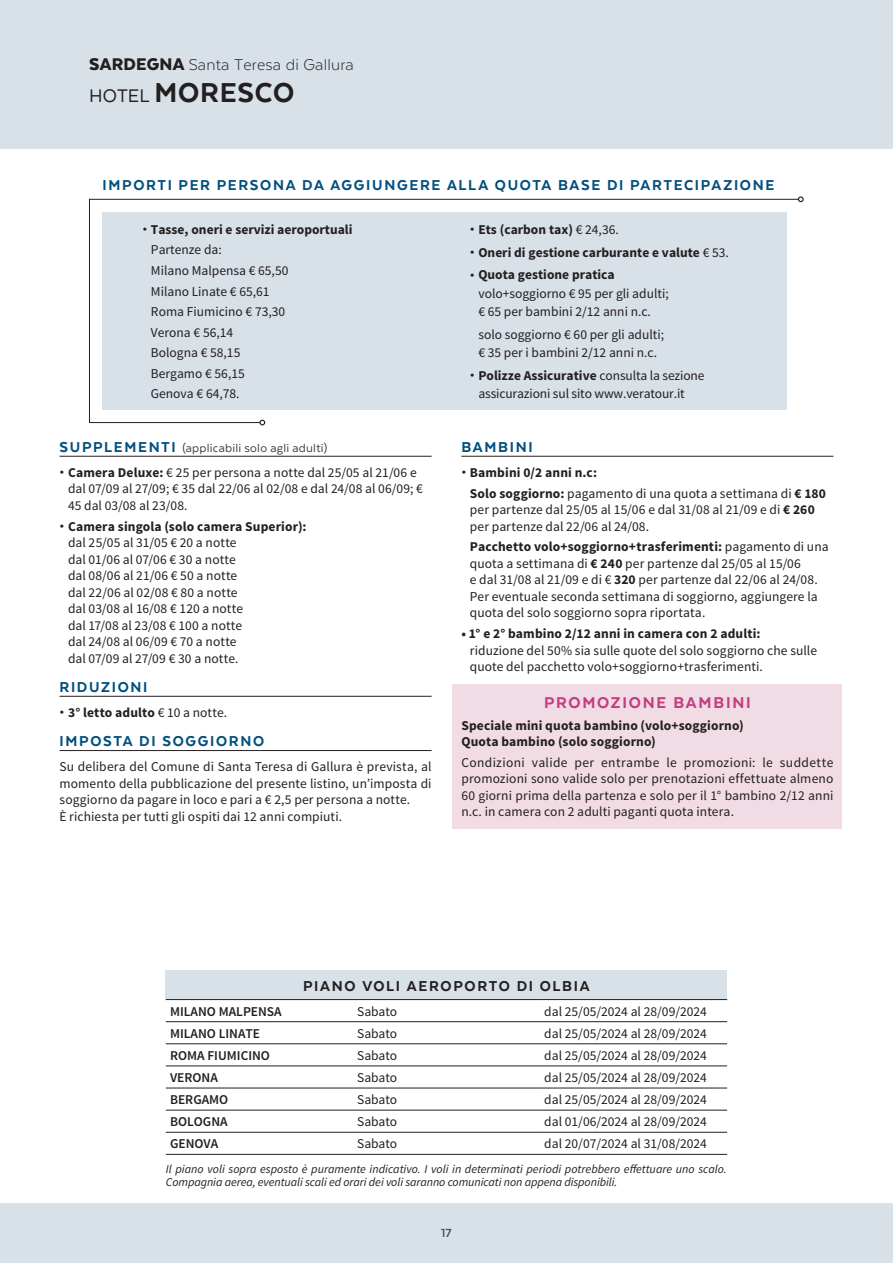
<style>
.page{position:relative;width:893px;height:1263px;background:#fff}
.page>*{position:absolute;margin:0;border:0;box-sizing:border-box;transform-origin:0 0}
.t1{font:800 31.5px "Texta";letter-spacing:.025em;color:#231f20}
.t2{font:300 18px "Texta";letter-spacing:.01em;color:#231f20}
.t3{font:800 18px "Texta";letter-spacing:.1em;color:#c33c82}
.t4{font:800 16.5px "Texta";letter-spacing:.1em;color:#004f7e}
.t5{font:800 16.5px "Texta";letter-spacing:.1em;color:#231f20}
.t6{font:13.5px/16.5px "Source Sans Pro";color:#231f20}
.t7{font:700 13.5px/20.7px "Source Sans Pro";letter-spacing:.01em;color:#231f20}
.t8{font:600 13.5px "Source Sans Pro";color:#231f20}
.t9{font:13.5px "Texta";letter-spacing:.015em;color:#3e3e3f}
.t10{font:700 13.5px "Texta";color:#4b4c4d}
.t11{font:italic 12px/13.5px "Source Sans Pro";letter-spacing:-.005em;color:#231f20}
.s1{font-weight:900;font-size:19.5px}
.s2{font-weight:400;font-size:21px}
.s3{font-family:"Legacy Sans Std";font-weight:700;font-size:18px}
.s4{font-weight:700}
.s5{font-family:"Legacy Sans Std";font-size:18px}
.s6{font-weight:400}
.s7{font-weight:800;font-size:16.5px;color:#004f7e}
</style>
<div class="page">
<div style="left:0;top:1203px;width:893px;height:60px;background:#d8e0e8"></div>
<div style="left:0;top:0;width:893px;height:149px;background:#d8e0e8"></div>
<hr style="left:60px;top:456px;width:372px;height:1px;background:#231f20">
<hr style="left:60px;top:696px;width:372px;height:1px;background:#231f20">
<hr style="left:60px;top:750px;width:372px;height:1px;background:#231f20">
<hr style="left:461px;top:456px;width:372px;height:1px;background:#231f20">
<div style="left:453px;top:684px;width:389px;height:34px;background:#f1dbe4"></div>
<div style="left:453px;top:709px;width:389px;height:32px;background:#f1dbe4"></div>
<div style="left:453px;top:725px;width:389px;height:33px;background:#f1dbe4"></div>
<div style="left:453px;top:746px;width:389px;height:82px;background:#f1dbe4"></div>
<svg style="left:89px;top:199px;width:709px;height:224px;background:#dce3e9"></svg>
<svg style="left:798px;top:196px;width:6px;height:6px"></svg>
<svg style="left:259px;top:420px;width:6px;height:5px"></svg>
<div style="left:166px;top:970px;width:561px;height:29px;background:#d8e0e8"></div>
<hr style="left:166px;top:1043px;width:187px;height:1px;background:#231f20">
<hr style="left:166px;top:1066px;width:187px;height:1px;background:#231f20">
<hr style="left:166px;top:1088px;width:187px;height:1px;background:#231f20">
<hr style="left:166px;top:1110px;width:187px;height:1px;background:#231f20">
<hr style="left:166px;top:1132px;width:187px;height:1px;background:#231f20">
<hr style="left:166px;top:1154px;width:187px;height:1px;background:#231f20">
<hr style="left:353px;top:1110px;width:187px;height:1px;background:#231f20">
<hr style="left:353px;top:1132px;width:187px;height:1px;background:#231f20">
<hr style="left:353px;top:1154px;width:187px;height:1px;background:#231f20">
<hr style="left:540px;top:1110px;width:187px;height:1px;background:#231f20">
<hr style="left:540px;top:1132px;width:187px;height:1px;background:#231f20">
<hr style="left:540px;top:1154px;width:187px;height:1px;background:#231f20">
<hr style="left:166px;top:1021px;width:187px;height:1px;background:#231f20">
<hr style="left:353px;top:1021px;width:187px;height:1px;background:#231f20">
<hr style="left:540px;top:1021px;width:187px;height:1px;background:#231f20">
<hr style="left:353px;top:1043px;width:187px;height:1px;background:#231f20">
<hr style="left:540px;top:1043px;width:187px;height:1px;background:#231f20">
<hr style="left:353px;top:1066px;width:187px;height:1px;background:#231f20">
<hr style="left:540px;top:1066px;width:187px;height:1px;background:#231f20">
<hr style="left:353px;top:1088px;width:187px;height:1px;background:#231f20">
<hr style="left:540px;top:1088px;width:187px;height:1px;background:#231f20">
<hr style="left:166px;top:999px;width:187px;height:1px;background:#231f20">
<hr style="left:353px;top:999px;width:187px;height:1px;background:#231f20">
<hr style="left:540px;top:999px;width:187px;height:1px;background:#231f20">
<h2 class="t2" style="left:89px;top:55px;width:266px"><span class="s1">SARDEGNA</span> Santa Teresa di Gallura</h2>
<h1 class="t1" style="left:89px;top:77px;width:206px"><span class="s2">HOTEL</span> MORESCO</h1>
<p class="t4" style="left:102px;top:176px;width:673px">IMPORTI PER PERSONA DA AGGIUNGERE ALLA QUOTA BASE DI PARTECIPAZIONE</p>
<p class="t6" style="left:151px;top:219px;width:203px;line-height:20.5px;text-indent:-9px"><span class="s3">•</span> <span class="s4">Tasse, oneri e servizi aeroportuali<br></span>Partenze da:<br>Milano Malpensa € 65,50<br>Milano Linate € 65,61<br>Roma Fiumicino € 73,30<br>Verona € 56,14<br>Bologna € 58,15<br>Bergamo € 56,15<br>Genova € 64,78.</p>
<p class="t7" style="left:470px;top:220px;width:150px"><span class="s5">•</span> Ets (carbon tax) <span class="s6">€ 24,36.</span></p>
<p class="t7" style="left:470px;top:242px;width:260px"><span class="s5">•</span> Oneri di gestione carburante e valute <span class="s6">€ 53.</span></p>
<p class="t6" style="left:478px;top:266px;width:192px;line-height:18.5px;text-indent:-9px"><span class="s3">•</span> <span class="s4">Quota gestione pratica </span>volo+soggiorno € 95 per gli adulti; € 65 per bambini 2/12 anni n.c.</p>
<p class="t6" style="left:478px;top:325px;width:187px;line-height:18.5px">solo soggiorno € 60 per gli adulti; € 35 per i bambini 2/12 anni n.c.</p>
<p class="t6" style="left:478px;top:366px;width:228px;line-height:18.5px;text-indent:-9px"><span class="s3">•</span> <span class="s4">Polizze Assicurative</span> consulta la sezione assicurazioni sul sito www.veratour.it</p>
<p class="t9" style="left:60px;top:441px;width:269px"><span class="s7">SUPPLEMENTI</span> (applicabili solo agli adulti)</p>
<p class="t6" style="left:68px;top:464px;width:356px;text-indent:-9px"><span class="s3">•</span> <span class="s4">Camera Deluxe:</span> € 25 per persona a notte dal 25/05 al 21/06 e dal 07/09 al 27/09; € 35 dal 22/06 al 02/08 e dal 24/08 al 06/09; €<br>45 dal 03/08 al 23/08.</p>
<p class="t6" style="left:68px;top:518px;width:240px;text-indent:-9px"><span class="s3">•</span> <span class="s4">Camera singola (solo camera Superior): </span>dal 25/05 al 31/05 € 20 a notte<br>dal 01/06 al 07/06 € 30 a notte<br>dal 08/06 al 21/06 € 50 a notte<br>dal 22/06 al 02/08 € 80 a notte<br>dal 03/08 al 16/08 € 120 a notte<br>dal 17/08 al 23/08 € 100 a notte<br>dal 24/08 al 06/09 € 70 a notte<br>dal 07/09 al 27/09 € 30 a notte.</p>
<p class="t4" style="left:60px;top:678px;width:89px">RIDUZIONI</p>
<p class="t7" style="left:60px;top:702px;width:169px"><span class="s5">•</span> 3° letto adulto <span class="s6">€ 10 a notte.</span></p>
<p class="t4" style="left:60px;top:733px;width:206px">IMPOSTA DI SOGGIORNO</p>
<p class="t6" style="left:60px;top:759px;width:374px">Su delibera del Comune di Santa Teresa di Gallura è prevista, al momento della pubblicazione del presente listino, un’imposta di soggiorno da pagare in loco e pari a € 2,5 per persona a notte.<br>È richiesta per tutti gli ospiti dai 12 anni compiuti.</p>
<p class="t4" style="left:461px;top:438px;width:73px">BAMBINI</p>
<p class="t7" style="left:470px;top:462px;width:358px;text-indent:-9px"><span class="s5">•</span> Bambini 0/2 anni n.c:<br>Solo soggiorno: <span class="s6">pagamento di una quota a settimana di</span> € 180</p>
<p class="t6" style="left:470px;top:502px;width:346px">per partenze dal 25/05 al 15/06 e dal 31/08 al 21/09 e di <span class="s4">€ 260 </span>per partenze dal 22/06 al 24/08.</p>
<p class="t6" style="left:470px;top:539px;width:360px"><span class="s4">Pacchetto volo+soggiorno+trasferimenti:</span> pagamento di una quota a settimana di <span class="s4">€ 240</span> per partenze dal 25/05 al 15/06<br>e dal 31/08 al 21/09 e di € <span class="s4">320</span> per partenze dal 22/06 al 24/08.<br>Per eventuale seconda settimana di soggiorno, aggiungere la quota del solo soggiorno sopra riportata.</p>
<p class="t7" style="left:461px;top:624px;width:301px">• 1° e 2° bambino 2/12 anni in camera con 2 adulti:</p>
<p class="t6" style="left:470px;top:642px;width:349px">riduzione del 50% sia sulle quote del solo soggiorno che sulle quote del pacchetto volo+soggiorno+trasferimenti.</p>
<h2 class="t3" style="left:544px;top:693px;width:208px">PROMOZIONE BAMBINI</h2>
<p class="t7" style="left:461px;top:717px;width:284px;line-height:16.5px">Speciale mini quota bambino (volo+soggiorno)<br>Quota bambino (solo soggiorno)</p>
<p class="t6" style="left:461px;top:754px;width:374px;text-align:justify">Condizioni valide per entrambe le promozioni: le suddette promozioni sono valide solo per prenotazioni effettuate almeno 60 giorni prima della partenza e solo per il 1° bambino 2/12 anni n.c. in camera con 2 adulti paganti quota intera.</p>
<p class="t5" style="left:303px;top:977px;width:288px">PIANO VOLI AEROPORTO DI OLBIA</p>
<p class="t8" style="left:170px;top:1003px;width:113px">MILANO MALPENSA</p>
<p class="t6" style="left:357px;top:1003px;width:42px">Sabato</p>
<p class="t6" style="left:544px;top:1003px;width:164px">dal 25/05/2024 al 28/09/2024</p>
<p class="t8" style="left:170px;top:1025px;width:92px">MILANO LINATE</p>
<p class="t6" style="left:357px;top:1025px;width:42px">Sabato</p>
<p class="t6" style="left:544px;top:1025px;width:164px">dal 25/05/2024 al 28/09/2024</p>
<p class="t8" style="left:170px;top:1047px;width:101px">ROMA FIUMICINO</p>
<p class="t6" style="left:357px;top:1047px;width:42px">Sabato</p>
<p class="t6" style="left:544px;top:1047px;width:164px">dal 25/05/2024 al 28/09/2024</p>
<p class="t8" style="left:170px;top:1069px;width:49px">VERONA</p>
<p class="t6" style="left:357px;top:1069px;width:42px">Sabato</p>
<p class="t6" style="left:544px;top:1069px;width:164px">dal 25/05/2024 al 28/09/2024</p>
<p class="t8" style="left:170px;top:1091px;width:60px">BERGAMO</p>
<p class="t6" style="left:357px;top:1092px;width:42px">Sabato</p>
<p class="t6" style="left:544px;top:1092px;width:164px">dal 25/05/2024 al 28/09/2024</p>
<p class="t8" style="left:170px;top:1113px;width:59px">BOLOGNA</p>
<p class="t6" style="left:357px;top:1114px;width:42px">Sabato</p>
<p class="t6" style="left:544px;top:1114px;width:164px">dal 01/06/2024 al 28/09/2024</p>
<p class="t8" style="left:170px;top:1135px;width:50px">GENOVA</p>
<p class="t6" style="left:357px;top:1136px;width:42px">Sabato</p>
<p class="t6" style="left:544px;top:1136px;width:164px">dal 20/07/2024 al 31/08/2024</p>
<p class="t11" style="left:166px;top:1162px;width:562px">Il piano voli sopra esposto è puramente indicativo. I voli in determinati periodi potrebbero effettuare uno scalo.<br>Compagnia aerea, eventuali scali ed orari dei voli saranno comunicati non appena disponibili.</p>
<p class="t10" style="left:441px;top:1226px;width:12px">17</p>
</div>
